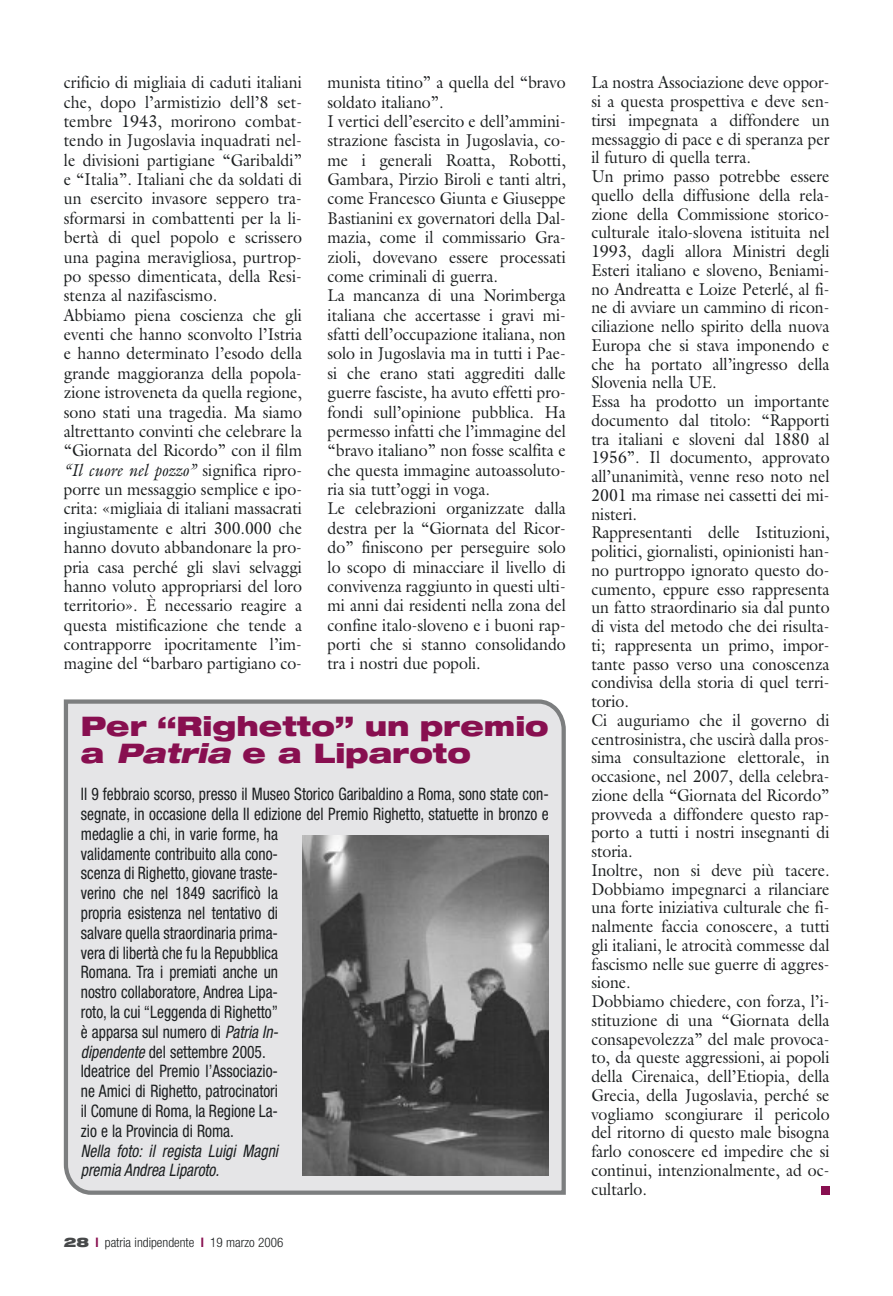
<style>
.page{position:relative;width:893px;height:1296px;background:#fff}
.page>*{position:absolute;margin:0;border:0;box-sizing:border-box;transform-origin:0 0}
.t1{font:900 expanded 27px/27px "Helvetica Neue";color:#880f50}
.t2{font:17.25px/19.4px "Galliard";color:#1c1f20;scale:.92 1}
.t3{font:condensed 17.25px/19.8px "Helvetica Neue";color:#1c1f20;scale:.9 1}
.t4{font:italic condensed 17.25px/19.8px "Helvetica Neue";color:#1c1f20;scale:.9 1}
.t5{font:300 condensed 13.2px "Helvetica Neue";color:#1c1f20}
.s1{font-style:italic}
.s2{font-weight:900;font-stretch:expanded;color:#47494a}
.s3{font-weight:700;color:#880f50}
</style>
<div class="page">
<div style="left:64px;top:699px;width:502px;height:496px;background:#e5e5e7"></div>
<div style="left:821px;top:1186px;width:8px;height:9px;background:#880f50"></div>
<img style="left:302px;top:836px;width:247px;height:340px">
<p class="t2" style="left:64px;top:74px;width:260px">crificio di migliaia di caduti italiani che, dopo l’armistizio dell’8 set&shy;tembre 1943, morirono combat&shy;tendo in Jugoslavia inquadrati nel&shy;le divisioni partigiane “Garibaldi” e “Italia”. Italiani che da soldati di un esercito invasore seppero tra&shy;sformarsi in combattenti per la li&shy;bertà di quel popolo e scrissero una pagina meravigliosa, purtrop&shy;po spesso dimenticata, della Resi&shy;stenza al nazifascismo.<br>Abbiamo piena coscienza che gli eventi che hanno sconvolto l’Istria e hanno determinato l’esodo della grande maggioranza della popola&shy;zione istroveneta da quella regione, sono stati una tragedia. Ma siamo altrettanto convinti che celebrare la “Giornata del Ricordo” con il film <span class="s1">“Il cuore nel pozzo”</span> significa ripro&shy;porre un messaggio semplice e ipo&shy;crita: «migliaia di italiani massacrati ingiustamente e altri 300.000 che hanno dovuto abbandonare la pro&shy;pria casa perché gli slavi selvaggi hanno voluto appropriarsi del loro territorio». È necessario reagire a questa mistificazione che tende a contrapporre ipocritamente l’im&shy;magine del “barbaro partigiano co-</p>
<p class="t2" style="left:327px;top:74px;width:260px">munista titino” a quella del “bravo soldato italiano”.<br>I vertici dell’esercito e dell’ammini&shy;strazione fascista in Jugoslavia, co&shy;me i generali Roatta, Robotti, Gambara, Pirzio Biroli e tanti altri, come Francesco Giunta e Giuseppe Bastianini ex governatori della Dal&shy;mazia, come il commissario Gra&shy;zioli, dovevano essere processati come criminali di guerra.<br>La mancanza di una Norimberga italiana che accertasse i gravi mi&shy;sfatti dell’occupazione italiana, non solo in Jugoslavia ma in tutti i Pae&shy;si che erano stati aggrediti dalle guerre fasciste, ha avuto effetti pro&shy;fondi sull’opinione pubblica. Ha permesso infatti che l’immagine del “bravo italiano” non fosse scalfita e che questa immagine autoassoluto&shy;ria sia tutt’oggi in voga.<br>Le celebrazioni organizzate dalla destra per la “Giornata del Ricor&shy;do” finiscono per perseguire solo lo scopo di minacciare il livello di convivenza raggiunto in questi ulti&shy;mi anni dai residenti nella zona del confine italo-sloveno e i buoni rap&shy;porti che si stanno consolidando tra i nostri due popoli.</p>
<p class="t2" style="left:591px;top:75px;width:260px;line-height:18.8px">La nostra Associazione deve oppor&shy;si a questa prospettiva e deve sen&shy;tirsi impegnata a diffondere un messaggio di pace e di speranza per il futuro di quella terra.<br>Un primo passo potrebbe essere quello della diffusione della rela&shy;zione della Commissione storico&shy;culturale italo-slovena istituita nel<br>1993, dagli allora Ministri degli<br>Esteri italiano e sloveno, Beniami&shy;no Andreatta e Loize Peterlé, al fi&shy;ne di avviare un cammino di ricon&shy;ciliazione nello spirito della nuova<br>Europa che si stava imponendo e che ha portato all’ingresso della<br>Slovenia nella UE.<br>Essa ha prodotto un importante documento dal titolo: “Rapporti tra italiani e sloveni dal 1880 al<br>1956”. Il documento, approvato all’unanimità, venne reso noto nel<br>2001 ma rimase nei cassetti dei mi&shy;nisteri.<br>Rappresentanti delle Istituzioni, politici, giornalisti, opinionisti han&shy;no purtroppo ignorato questo do&shy;cumento, eppure esso rappresenta un fatto straordinario sia dal punto di vista del metodo che dei risulta&shy;ti; rappresenta un primo, impor&shy;tante passo verso una conoscenza condivisa della storia di quel terri&shy;torio.<br>Ci auguriamo che il governo di centrosinistra, che uscirà dalla pros&shy;sima consultazione elettorale, in occasione, nel 2007, della celebra&shy;zione della “Giornata del Ricordo” provveda a diffondere questo rap&shy;porto a tutti i nostri insegnanti di storia.<br>Inoltre, non si deve più tacere.<br>Dobbiamo impegnarci a rilanciare una forte iniziativa culturale che fi&shy;nalmente faccia conoscere, a tutti gli italiani, le atrocità commesse dal fascismo nelle sue guerre di aggres&shy;sione.<br>Dobbiamo chiedere, con forza, l’i&shy;stituzione di una “Giornata della consapevolezza” del male provoca&shy;to, da queste aggressioni, ai popoli della Cirenaica, dell’Etiopia, della<br>Grecia, della Jugoslavia, perché se vogliamo scongiurare il pericolo del ritorno di questo male bisogna farlo conoscere ed impedire che si continui, intenzionalmente, ad oc&shy;cultarlo.</p>
<h1 class="t1" style="left:81px;top:716px;width:469px">Per “Righetto” un premio a <span class="s1">Patria</span> e a Liparoto</h1>
<p class="t3" style="left:81px;top:786px;width:521px">Il 9 febbraio scorso, presso il Museo Storico Garibaldino a Roma, sono state con&shy;segnate, in occasione della II edizione del Premio Righetto, statuette in bronzo e medaglie a chi, in varie forme, ha<br>validamente contribuito alla cono-<br>scenza di Righetto, giovane traste-<br>verino che nel 1849 sacrificò la<br>propria esistenza nel tentativo di<br>salvare quella straordinaria prima-<br>vera di libertà che fu la Repubblica<br>Romana. Tra i premiati anche un<br>nostro collaboratore, Andrea Lipa-<br>roto, la cui “Leggenda di Righetto”<br>è apparsa sul numero di <span class="s1">Patria In-<br>dipendente</span> del settembre 2005.<br>Ideatrice del Premio l’Associazio-<br>ne Amici di Righetto, patrocinatori<br>il Comune di Roma, la Regione La-<br>zio e la Provincia di Roma.</p>
<p class="t4" style="left:81px;top:1142px;width:221px">Nella foto: il regista Luigi Magni premia Andrea Liparoto.</p>
<p class="t5" style="left:64px;top:1238px;width:221px"><span class="s2">28</span> <span class="s3">l</span> patria indipendente <span class="s3">l</span> 19 marzo 2006</p>
</div>
